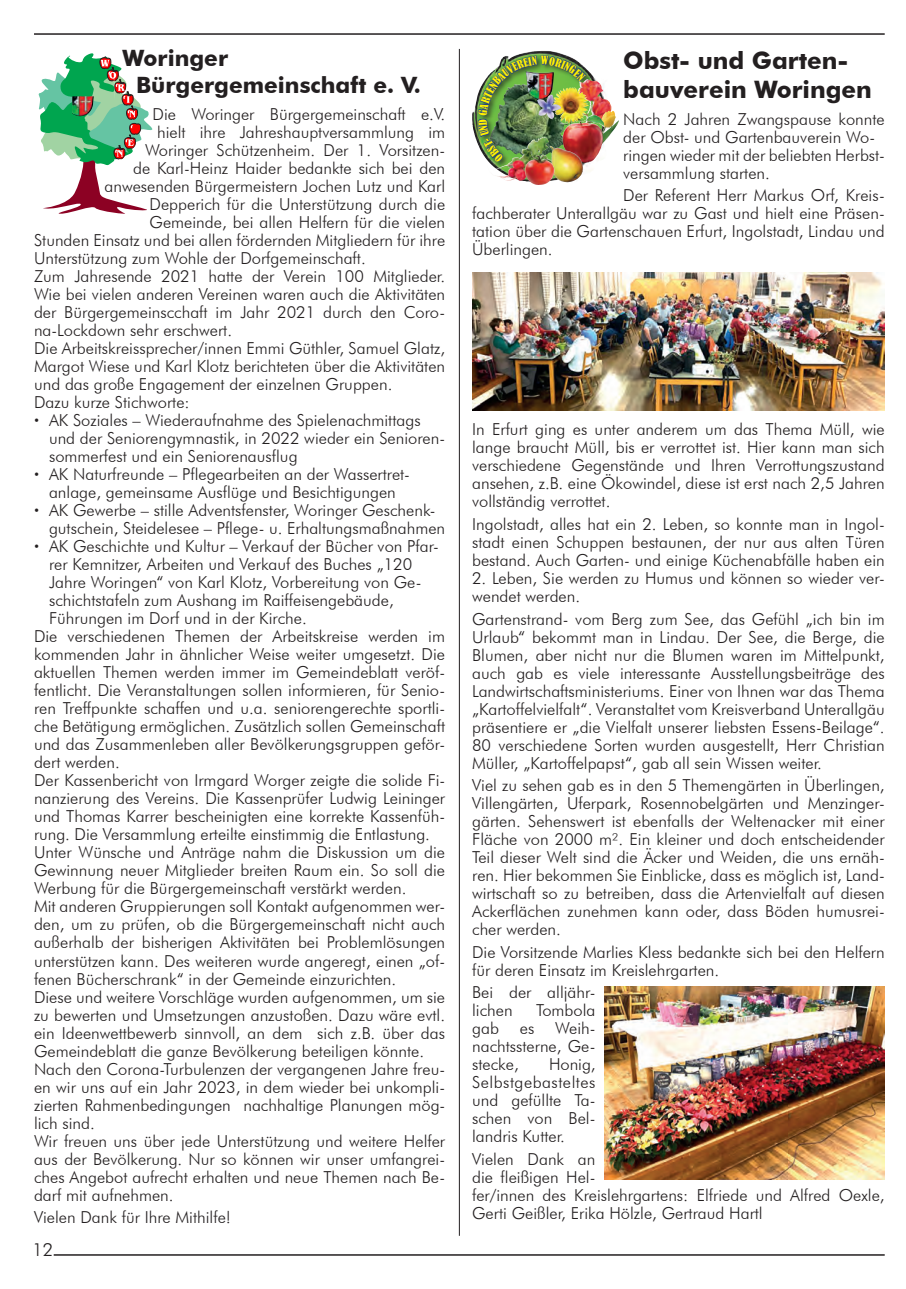
<style>
.page{position:relative;width:906px;height:1289px;background:#fff}
.page>*{position:absolute;margin:0;border:0;box-sizing:border-box;transform-origin:0 0}
.t1{font:700 24px/28.8px "Futura BT";color:#231f20}
.t2{font:700 22.5px "Futura BT";color:#231f20}
.t3{font:300 18px "Futura BT";color:#231f20}
.t4{font:300 16.5px/18px "Futura BT";color:#231f20;text-align:justify}
.s1{font-weight:700}
</style>
<div class="page">
<hr style="left:34px;top:33px;width:850px;height:2px;background:#231f20">
<hr style="left:54px;top:1254px;width:830px;height:1px;background:#231f20">
<hr style="left:459px;top:49px;width:1px;height:1186px;background:#231f20">
<svg style="left:38px;top:53px;width:115px;height:161px"></svg>
<img style="left:72px;top:96px;width:18px;height:20px">
<img style="left:472px;top:98px;width:5px;height:31px">
<div style="left:477px;top:54px;width:116px;height:115px;background:#231f20;opacity:.75"></div>
<img style="left:587px;top:112px;width:32px;height:49px">
<img style="left:587px;top:115px;width:7px;height:9px">
<img style="left:549px;top:163px;width:8px;height:15px">
<img style="left:525px;top:163px;width:14px;height:3px">
<img style="left:604px;top:986px;width:280px;height:193px">
<img style="left:472px;top:273px;width:412px;height:137px">
<img style="left:477px;top:50px;width:110px;height:113px">
<p class="t2" style="left:123px;top:44px;width:107px">Woringer</p>
<p class="t2" style="left:136px;top:71px;width:286px">Bürgergemeinschaft e. V.</p>
<p class="t4" style="left:153px;top:105px;width:294px">Die Woringer Bürgergemeinschaft e.V.</p>
<p class="t4" style="left:157px;top:123px;width:289px">hielt ihre Jahreshauptversammlung im</p>
<p class="t4" style="left:145px;top:141px;width:301px">Woringer Schützenheim. Der 1. Vorsitzen-</p>
<p class="t4" style="left:133px;top:159px;width:313px">de Karl-Heinz Haider bedankte sich bei den</p>
<p class="t4" style="left:105px;top:177px;width:342px">anwesenden Bürgermeistern Jochen Lutz und Karl</p>
<p class="t4" style="left:150px;top:195px;width:297px">Depperich für die Unterstützung durch die</p>
<p class="t4" style="left:150px;top:213px;width:297px">Gemeinde, bei allen Helfern für die vielen</p>
<p class="t4" style="left:34px;top:231px;width:413px">Stunden Einsatz und bei allen fördernden Mitgliedern für ihre</p>
<p class="t4" style="left:34px;top:249px;width:333px">Unterstützung zum Wohle der Dorfgemeinschaft.</p>
<p class="t4" style="left:34px;top:267px;width:412px">Zum Jahresende 2021 hatte der Verein 100 Mitglieder.<br>Wie bei vielen anderen Vereinen waren auch die Aktivitäten der Bürgergemeinscchaft im Jahr 2021 durch den Coro&shy;na-Lockdown sehr erschwert.</p>
<p class="t4" style="left:34px;top:339px;width:412px">Die Arbeitskreissprecher/innen Emmi Güthler, Samuel Glatz, Margot Wiese und Karl Klotz berichteten über die Aktivitäten und das große Engagement der einzelnen Gruppen.</p>
<p class="t4" style="left:34px;top:393px;width:157px">Dazu kurze Stichworte:</p>
<p class="t4" style="left:34px;top:411px;width:388px"><span class="s1">·</span> AK Soziales – Wiederaufnahme des Spielenachmittags</p>
<p class="t4" style="left:49px;top:429px;width:397px">und der Seniorengymnastik, in 2022 wieder ein Senioren-</p>
<p class="t4" style="left:49px;top:447px;width:250px">sommerfest und ein Seniorenausflug</p>
<p class="t4" style="left:34px;top:465px;width:377px"><span class="s1">·</span> AK Naturfreunde – Pflegearbeiten an der Wassertret-</p>
<p class="t4" style="left:49px;top:483px;width:348px">anlage, gemeinsame Ausflüge und Besichtigungen</p>
<p class="t4" style="left:34px;top:501px;width:403px"><span class="s1">·</span> AK Gewerbe – stille Adventsfenster, Woringer Geschenk-</p>
<p class="t4" style="left:49px;top:519px;width:398px">gutschein, Steidelesee – Pflege- u. Erhaltungsmaßnahmen</p>
<p class="t4" style="left:34px;top:537px;width:406px"><span class="s1">·</span> AK Geschichte und Kultur – Verkauf der Bücher von Pfar-</p>
<p class="t4" style="left:49px;top:555px;width:365px">rer Kemnitzer, Arbeiten und Verkauf des Buches „120</p>
<p class="t4" style="left:49px;top:573px;width:374px">Jahre Woringen“ von Karl Klotz, Vorbereitung von Ge-</p>
<p class="t4" style="left:49px;top:591px;width:346px">schichtstafeln zum Aushang im Raiffeisengebäude,</p>
<p class="t4" style="left:49px;top:609px;width:259px">Führungen im Dorf und in der Kirche.</p>
<p class="t4" style="left:34px;top:627px;width:412px">Die verschiedenen Themen der Arbeitskreise werden im kommenden Jahr in ähnlicher Weise weiter umgesetzt. Die aktuellen Themen werden immer im Gemeindeblatt veröf&shy;fentlicht. Die Veranstaltungen sollen informieren, für Senio&shy;ren Treffpunkte schaffen und u.a. seniorengerechte sportli&shy;che Betätigung ermöglichen. Zusätzlich sollen Gemeinschaft und das Zusammenleben aller Bevölkerungsgruppen geför&shy;dert werden.</p>
<p class="t4" style="left:34px;top:771px;width:412px">Der Kassenbericht von Irmgard Worger zeigte die solide Fi&shy;nanzierung des Vereins. Die Kassenprüfer Ludwig Leininger und Thomas Karrer bescheinigten eine korrekte Kassenfüh&shy;rung. Die Versammlung erteilte einstimmig die Entlastung.</p>
<p class="t4" style="left:34px;top:843px;width:412px">Unter Wünsche und Anträge nahm die Diskussion um die Gewinnung neuer Mitglieder breiten Raum ein. So soll die Werbung für die Bürgergemeinschaft verstärkt werden.</p>
<p class="t4" style="left:34px;top:897px;width:412px">Mit anderen Gruppierungen soll Kontakt aufgenommen wer&shy;den, um zu prüfen, ob die Bürgergemeinschaft nicht auch außerhalb der bisherigen Aktivitäten bei Problemlösungen unterstützen kann. Des weiteren wurde angeregt, einen „of&shy;fenen Bücherschrank“ in der Gemeinde einzurichten.</p>
<p class="t4" style="left:34px;top:987px;width:412px">Diese und weitere Vorschläge wurden aufgenommen, um sie zu bewerten und Umsetzungen anzustoßen. Dazu wäre evtl. ein Ideenwettbewerb sinnvoll, an dem sich z.B. über das Gemeindeblatt die ganze Bevölkerung beteiligen könnte.</p>
<p class="t4" style="left:34px;top:1059px;width:412px">Nach den Corona-Turbulenzen der vergangenen Jahre freu&shy;en wir uns auf ein Jahr 2023, in dem wieder bei unkompli&shy;zierten Rahmenbedingungen nachhaltige Planungen mög&shy;lich sind.</p>
<p class="t4" style="left:34px;top:1131px;width:412px">Wir freuen uns über jede Unterstützung und weitere Helfer aus der Bevölkerung. Nur so können wir unser umfangrei&shy;ches Angebot aufrecht erhalten und neue Themen nach Be&shy;darf mit aufnehmen.</p>
<p class="t4" style="left:34px;top:1208px;width:198px">Vielen Dank für Ihre Mithilfe!</p>
<p class="t3" style="left:32px;top:1238px;width:22px">12</p>
<p class="t1" style="left:623px;top:46px;width:250px">Obst- und Garten&shy;bauverein Woringen</p>
<p class="t4" style="left:623px;top:110px;width:263px">Nach 2 Jahren Zwangspause konnte der Obst- und Gartenbauverein Wo-</p>
<p class="t4" style="left:623px;top:146px;width:263px">ringen wieder mit der beliebten Herbst&shy;versammlung starten.</p>
<p class="t4" style="left:472px;top:186px;width:414px;text-indent:151px">Der Referent Herr Markus Orf, Kreis&shy;fachberater Unterallgäu war zu Gast und hielt eine Präsen&shy;tation über die Gartenschauen Erfurt, Ingolstadt, Lindau und Überlingen.</p>
<p class="t4" style="left:472px;top:420px;width:414px">In Erfurt ging es unter anderem um das Thema Müll, wie lange braucht Müll, bis er verrottet ist. Hier kann man sich verschiedene Gegenstände und Ihren Verrottungszustand ansehen, z.B. eine Ökowindel, diese ist erst nach 2,5 Jahren vollständig verrottet.</p>
<p class="t4" style="left:472px;top:515px;width:414px">Ingolstadt, alles hat ein 2. Leben, so konnte man in Ingol&shy;stadt einen Schuppen bestaunen, der nur aus alten Türen bestand. Auch Garten- und einige Küchenabfälle haben ein</p>
<p class="t4" style="left:472px;top:569px;width:414px">2. Leben, Sie werden zu Humus und können so wieder ver&shy;wendet werden.</p>
<p class="t4" style="left:472px;top:609px;width:414px">Gartenstrand- vom Berg zum See, das Gefühl „ich bin im Urlaub“ bekommt man in Lindau. Der See, die Berge, die Blumen, aber nicht nur die Blumen waren im Mittelpunkt, auch gab es viele interessante Ausstellungsbeiträge des Landwirtschaftsministeriums. Einer von Ihnen war das Thema „Kartoffelvielfalt“. Veranstaltet vom Kreisverband Unterallgäu präsentiere er „die Vielfalt unserer liebsten Essens-Beilage“.<br>80 verschiedene Sorten wurden ausgestellt, Herr Christian Müller, „Kartoffelpapst“, gab all sein Wissen weiter.</p>
<p class="t4" style="left:472px;top:776px;width:414px">Viel zu sehen gab es in den 5 Themengärten in Überlingen, Villengärten, Uferpark, Rosennobelgärten und Menzinger&shy;gärten. Sehenswert ist ebenfalls der Weltenacker mit einer Fläche von 2000 m². Ein kleiner und doch entscheidender Teil dieser Welt sind die Äcker und Weiden, die uns ernäh&shy;ren. Hier bekommen Sie Einblicke, dass es möglich ist, Land&shy;wirtschaft so zu betreiben, dass die Artenvielfalt auf diesen Ackerflächen zunehmen kann oder, dass Böden humusrei&shy;cher werden.</p>
<p class="t4" style="left:472px;top:942px;width:414px">Die Vorsitzende Marlies Kless bedankte sich bei den Helfern für deren Einsatz im Kreislehrgarten.</p>
<p class="t4" style="left:472px;top:983px;width:125px">Bei der alljähr&shy;lichen</p>
<p class="t4" style="left:536px;top:1001px;width:61px">Tombola</p>
<p class="t4" style="left:472px;top:1019px;width:125px;text-indent:83px">Weih&shy;nachtssterne, Ge&shy;stecke,</p>
<p class="t4" style="left:472px;top:1019px;width:28px">gab</p>
<p class="t4" style="left:520px;top:1019px;width:16px">es</p>
<p class="t4" style="left:472px;top:1055px;width:125px;text-indent:77px">Honig, Selbstgebasteltes und gefüllte Ta&shy;schen von Bel&shy;landris Kutter.</p>
<p class="t4" style="left:472px;top:1149px;width:414px;text-align:left">Vielen Dank an<br>die fleißigen Hel-<br>fer/innen des Kreislehrgartens: Elfriede und Alfred Oexle, Gerti Geißler, Erika Hölzle, Gertraud Hartl</p>
</div>
